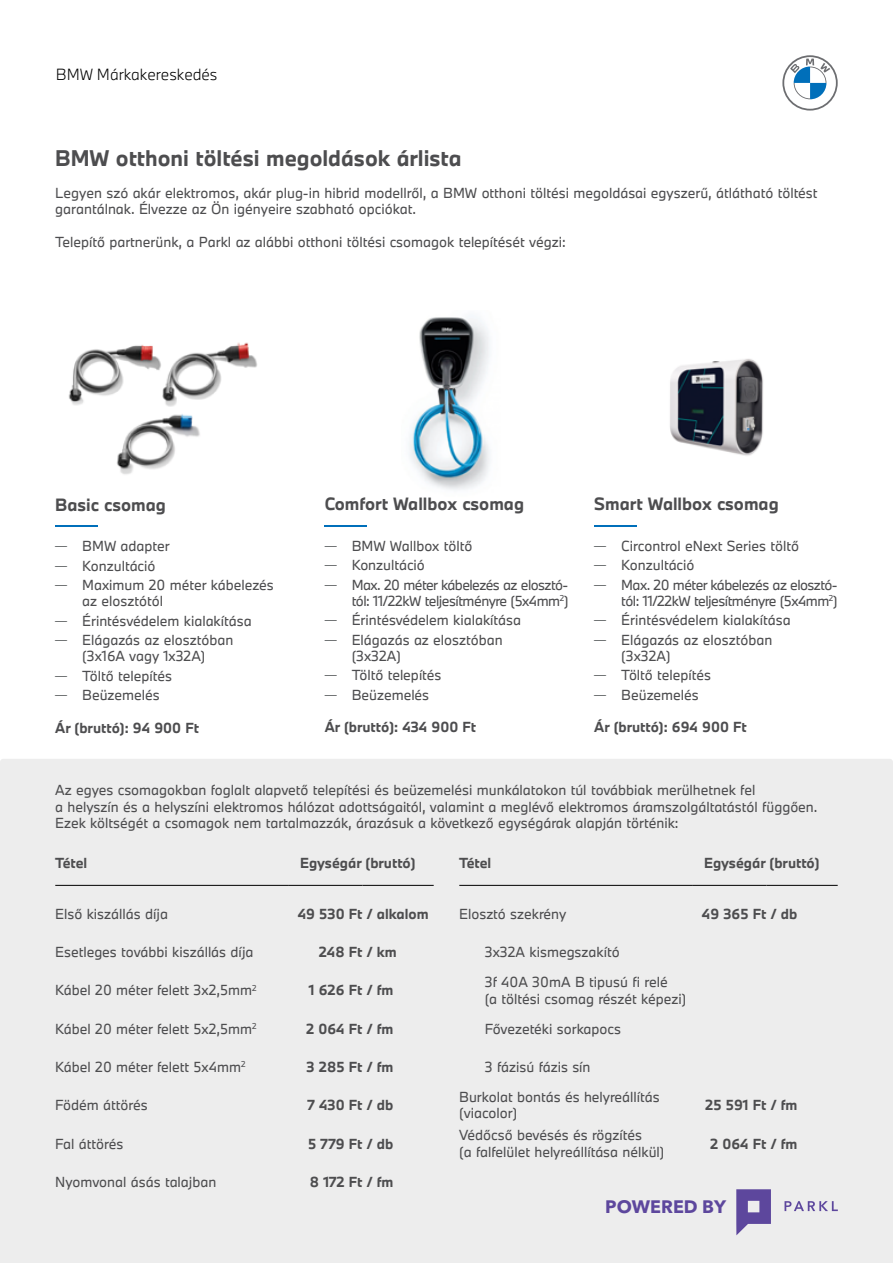
<style>
.page{position:relative;width:893px;height:1263px;background:#fff}
.page>*{position:absolute;margin:0;border:0;box-sizing:border-box;transform-origin:0 0}
.t1{font:700 21px "BMW Type Next";color:#4d4d4f}
.t2{font:700 17.85px "Avenir Next LT Pro";color:#5d479d}
.t3{font:700 16.5px "BMW Type Next";color:#4d4d4f}
.t4{font:300 15px "BMW Type Next Latin";color:#000}
.t5{font:13.5px/19.5px "BMW Type Next";color:#4d4d4f}
.t6{font:700 13.5px "BMW Type Next";color:#4d4d4f}
.t7{font:13.5px/19.5px "BMW Type Next";letter-spacing:-.035em;color:#4d4d4f}
.s1{font-weight:300;font-size:12px;color:#424547}
</style>
<div class="page">
<div style="left:0;top:759px;width:893px;height:504px;background:#ededed"></div>
<svg style="left:782px;top:55px;width:56px;height:56px"></svg>
<hr style="left:55px;top:885px;width:233px;height:1px;background:#000">
<hr style="left:288px;top:885px;width:74px;height:1px;background:#000">
<hr style="left:362px;top:885px;width:72px;height:1px;background:#000">
<hr style="left:459px;top:885px;width:233px;height:1px;background:#000">
<hr style="left:692px;top:885px;width:74px;height:1px;background:#000">
<hr style="left:766px;top:885px;width:72px;height:1px;background:#000">
<img style="left:68px;top:342px;width:189px;height:64px">
<img style="left:117px;top:414px;width:83px;height:61px">
<img style="left:408px;top:315px;width:82px;height:175px">
<img style="left:670px;top:359px;width:93px;height:97px">
<svg style="left:736px;top:1189px;width:35px;height:46px;background:#8778b4"></svg>
<svg style="left:784px;top:1201px;width:54px;height:10px"></svg>
<hr style="left:55px;top:525px;width:43px;height:1px;background:#006fba">
<hr style="left:325px;top:525px;width:42px;height:1px;background:#006fba">
<hr style="left:594px;top:525px;width:43px;height:1px;background:#006fba">
<p class="t4" style="left:56px;top:64px;width:163px">BMW Márkakereskedés</p>
<h1 class="t1" style="left:55px;top:143px;width:408px">BMW otthoni töltési megoldások árlista</h1>
<p class="t5" style="left:55px;top:185px;width:764px;line-height:16.2px">Legyen szó akár elektromos, akár plug-in hibrid modellről, a BMW otthoni töltési megoldásai egyszerű, átlátható töltést garantálnak. Élvezze az Ön igényeire szabható opciókat.</p>
<p class="t5" style="left:55px;top:231px;width:512px">Telepítő partnerünk, a Parkl az alábbi otthoni töltési csomagok telepítését végzi:</p>
<p class="t3" style="left:55px;top:493px;width:112px">Basic csomag</p>
<p class="t5" style="left:55px;top:536px;width:220px"><span class="s1">―</span> BMW adapter<br><span class="s1">―</span> Konzultáció<br><span class="s1">―</span> Maximum 20 méter kábelezés</p>
<p class="t5" style="left:55px;top:591px;width:198px;text-indent:27px">az elosztótól<br><span class="s1">―</span> Érintésvédelem kialakítása <span class="s1">―</span> Elágazás az elosztóban</p>
<p class="t5" style="left:55px;top:646px;width:152px;text-indent:27px">(3x16A vagy 1x32A) <span class="s1">―</span> Töltő telepítés<br><span class="s1">―</span> Beüzemelés</p>
<p class="t6" style="left:55px;top:718px;width:145px">Ár (bruttó): 94 900 Ft</p>
<p class="t3" style="left:325px;top:493px;width:201px">Comfort Wallbox csomag</p>
<p class="t7" style="left:325px;top:535px;width:245px"><span class="s1">―</span> BMW Wallbox töltő<br><span class="s1">―</span> Konzultáció<br><span class="s1">―</span> Max. 20 méter kábelezés az elosztó-</p>
<p class="t5" style="left:325px;top:591px;width:245px;text-indent:27px">tól: 11/22kW teljesítményre (5x4mm<sup>2</sup>) <span class="s1">―</span> Érintésvédelem kialakítása<br><span class="s1">―</span> Elágazás az elosztóban</p>
<p class="t5" style="left:325px;top:646px;width:118px;text-indent:27px">(3x32A)<br><span class="s1">―</span> Töltő telepítés <span class="s1">―</span> Beüzemelés</p>
<p class="t6" style="left:325px;top:718px;width:153px">Ár (bruttó): 434 900 Ft</p>
<p class="t3" style="left:594px;top:493px;width:186px">Smart Wallbox csomag</p>
<p class="t5" style="left:594px;top:535px;width:245px"><span class="s1">―</span> Circontrol eNext Series töltő<br><span class="s1">―</span> Konzultáció<br><span class="s1">―</span> Max. 20 méter kábelezés az elosztó-</p>
<p class="t5" style="left:594px;top:591px;width:245px;text-indent:27px">tól: 11/22kW teljesítményre (5x4mm<sup>2</sup>) <span class="s1">―</span> Érintésvédelem kialakítása<br><span class="s1">―</span> Elágazás az elosztóban</p>
<p class="t5" style="left:594px;top:646px;width:118px;text-indent:27px">(3x32A)<br><span class="s1">―</span> Töltő telepítés <span class="s1">―</span> Beüzemelés</p>
<p class="t6" style="left:594px;top:718px;width:154px">Ár (bruttó): 694 900 Ft</p>
<p class="t5" style="left:55px;top:782px;width:764px;line-height:16.2px">Az egyes csomagokban foglalt alapvető telepítési és beüzemelési munkálatokon túl továbbiak merülhetnek fel<br>a helyszín és a helyszíni elektromos hálózat adottságaitól, valamint a meglévő elektromos áramszolgáltatástól függően.<br>Ezek költségét a csomagok nem tartalmazzák, árazásuk a következő egységárak alapján történik:</p>
<p class="t6" style="left:55px;top:853px;width:34px">Tétel</p>
<p class="t6" style="left:300px;top:853px;width:117px">Egységár (bruttó)</p>
<p class="t5" style="left:55px;top:904px;width:114px">Első kiszállás díja</p>
<p class="t6" style="left:298px;top:904px;width:132px">49 530 Ft / alkalom</p>
<p class="t5" style="left:55px;top:942px;width:200px">Esetleges további kiszállás díja</p>
<p class="t6" style="left:319px;top:943px;width:79px">248 Ft / km</p>
<p class="t5" style="left:55px;top:980px;width:203px">Kábel 20 méter felett 3x2,5mm<sup>2</sup></p>
<p class="t6" style="left:309px;top:981px;width:86px">1 626 Ft / fm</p>
<p class="t5" style="left:55px;top:1019px;width:203px">Kábel 20 méter felett 5x2,5mm<sup>2</sup></p>
<p class="t6" style="left:306px;top:1019px;width:89px">2 064 Ft / fm</p>
<p class="t5" style="left:55px;top:1057px;width:192px">Kábel 20 méter felett 5x4mm<sup>2</sup></p>
<p class="t6" style="left:307px;top:1057px;width:88px">3 285 Ft / fm</p>
<p class="t5" style="left:55px;top:1095px;width:94px">Födém áttörés</p>
<p class="t6" style="left:307px;top:1096px;width:87px">7 430 Ft / db</p>
<p class="t5" style="left:55px;top:1133px;width:70px">Fal áttörés</p>
<p class="t6" style="left:308px;top:1134px;width:87px">5 779 Ft / db</p>
<p class="t5" style="left:55px;top:1172px;width:163px">Nyomvonal ásás talajban</p>
<p class="t6" style="left:310px;top:1172px;width:85px">8 172 Ft / fm</p>
<p class="t6" style="left:459px;top:853px;width:34px">Tétel</p>
<p class="t6" style="left:704px;top:853px;width:117px">Egységár (bruttó)</p>
<p class="t5" style="left:459px;top:904px;width:109px">Elosztó szekrény</p>
<p class="t6" style="left:702px;top:904px;width:97px">49 365 Ft / db</p>
<p class="t5" style="left:485px;top:942px;width:136px">3x32A kismegszakító</p>
<p class="t5" style="left:485px;top:974px;width:203px;line-height:16.2px">3f 40A 30mA B tipusú fi relé<br>(a töltési csomag részét képezi)</p>
<p class="t5" style="left:485px;top:1019px;width:138px">Fővezetéki sorkapocs</p>
<p class="t5" style="left:485px;top:1057px;width:107px">3 fázisú fázis sín</p>
<p class="t5" style="left:459px;top:1089px;width:202px;line-height:16.2px">Burkolat bontás és helyreállítás (viacolor)</p>
<p class="t6" style="left:705px;top:1096px;width:94px">25 591 Ft / fm</p>
<p class="t5" style="left:459px;top:1127px;width:207px;line-height:16.2px">Védőcső bevésés és rögzítés<br>(a falfelület helyreállítása nélkül)</p>
<p class="t6" style="left:710px;top:1134px;width:89px">2 064 Ft / fm</p>
<h2 class="t2" style="left:605px;top:1196px;width:122px">POWERED BY</h2>
</div>
